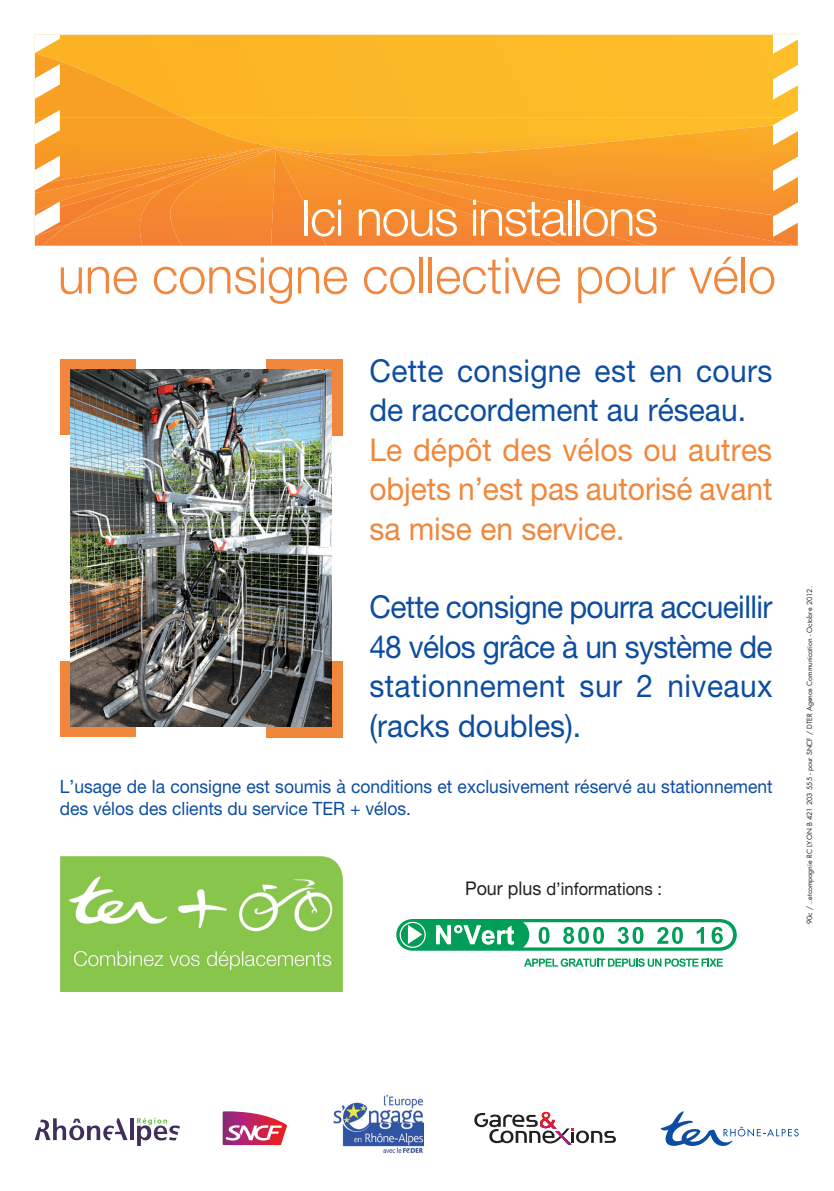
<style>
.page{position:relative;width:834px;height:1191px;background:#fff}
.page>*{position:absolute;margin:0;border:0;box-sizing:border-box;transform-origin:0 0}
.t1{font:300 50.4px "Helvetica Neue";color:#f1873c}
.t2{font:300 50.4px "Helvetica Neue";letter-spacing:-.025em;color:#fff}
.t3{font:31.5px/39.4px "Helvetica Neue";letter-spacing:.005em;color:#0d4da1;scale:.95 1}
.t4{font:31.5px/39.4px "Helvetica Neue";color:#f1873c;text-align:justify;scale:.95 1}
.t5{font:18.38px/22.1px "Helvetica Neue";color:#0d4da1;scale:.95 1}
.t6{font:17.5px "Helvetica Neue";color:#231f20;scale:.95 1}
.t7{font:7px "Futura";color:#231f20}
.s1{font-size:18.9px}
</style>
<div class="page">
<div style="left:60px;top:35px;width:712px;height:12px;background:#fcb825"></div>
<div style="left:60px;top:47px;width:737px;height:70px;background:#fcb826"></div>
<img style="left:35px;top:53px;width:94px;height:64px">
<img style="left:128px;top:91px;width:55px;height:26px">
<img style="left:318px;top:117px;width:454px;height:31px">
<div style="left:35px;top:117px;width:131px;height:129px;background:#f8a024"></div>
<img style="left:166px;top:117px;width:152px;height:31px">
<img style="left:468px;top:123px;width:329px;height:27px">
<img style="left:37px;top:148px;width:102px;height:98px">
<img style="left:37px;top:183px;width:102px;height:53px">
<img style="left:139px;top:148px;width:508px;height:98px">
<img style="left:283px;top:150px;width:514px;height:96px">
<img style="left:164px;top:154px;width:91px;height:34px">
<svg style="left:772px;top:35px;width:25px;height:19px"></svg>
<svg style="left:772px;top:65px;width:25px;height:35px"></svg>
<svg style="left:772px;top:111px;width:25px;height:34px"></svg>
<svg style="left:772px;top:156px;width:25px;height:35px"></svg>
<svg style="left:772px;top:202px;width:25px;height:35px"></svg>
<svg style="left:35px;top:35px;width:25px;height:18px"></svg>
<svg style="left:35px;top:64px;width:25px;height:35px"></svg>
<svg style="left:35px;top:110px;width:25px;height:35px"></svg>
<svg style="left:35px;top:156px;width:25px;height:34px"></svg>
<svg style="left:35px;top:201px;width:25px;height:35px"></svg>
<div style="left:60px;top:359px;width:75px;height:75px;background:#f1873c"></div>
<div style="left:267px;top:359px;width:76px;height:76px;background:#f1873c"></div>
<div style="left:60px;top:661px;width:75px;height:76px;background:#f1873c"></div>
<div style="left:267px;top:661px;width:76px;height:76px;background:#f1873c"></div>
<img style="left:70px;top:369px;width:261px;height:357px">
<img style="left:60px;top:856px;width:283px;height:135px">
<svg style="left:524px;top:958px;width:198px;height:8px"></svg>
<svg style="left:396px;top:919px;width:340px;height:31px"></svg>
<svg style="left:660px;top:1111px;width:138px;height:35px"></svg>
<img style="left:333px;top:1094px;width:91px;height:58px">
<hr style="left:130px;top:1118px;width:3px;height:22px;background:#402f5b">
<svg style="left:137px;top:1118px;width:43px;height:28px"></svg>
<svg style="left:35px;top:1118px;width:93px;height:22px"></svg>
<svg style="left:223px;top:1111px;width:64px;height:34px"></svg>
<svg style="left:474px;top:1113px;width:141px;height:32px"></svg>
<p class="t2" style="left:300px;top:187px;width:359px">Ici nous installons</p>
<p class="t1" style="left:58px;top:245px;width:719px">une consigne collective pour vélo</p>
<p class="t3" style="left:369px;top:351px;width:425px">Cette consigne est en cours de raccordement au réseau.</p>
<p class="t4" style="left:369px;top:429px;width:425px">Le dépôt des vélos ou autres objets n’est pas autorisé avant sa mise en service.</p>
<p class="t3" style="left:369px;top:587px;width:426px;text-align:justify">Cette consigne pourra accueillir 48 vélos grâce à un système de stationnement sur 2 niveaux (racks doubles).</p>
<p class="t5" style="left:60px;top:775px;width:751px">L’usage de la consigne est soumis à conditions et exclusivement réservé au stationnement des vélos des clients du service TER + vélos.</p>
<p class="t6" style="left:465px;top:878px;width:209px"><span class="s1">Pour plus</span> d’informations :</p>
<p class="t7" style="left:805px;top:924px;width:340px;rotate:-90deg">90c / ..etcompagnie RC LYON B 421 203 555 - pour SNCF / DTER Agence Communication - Octobre 2012.</p>
</div>
